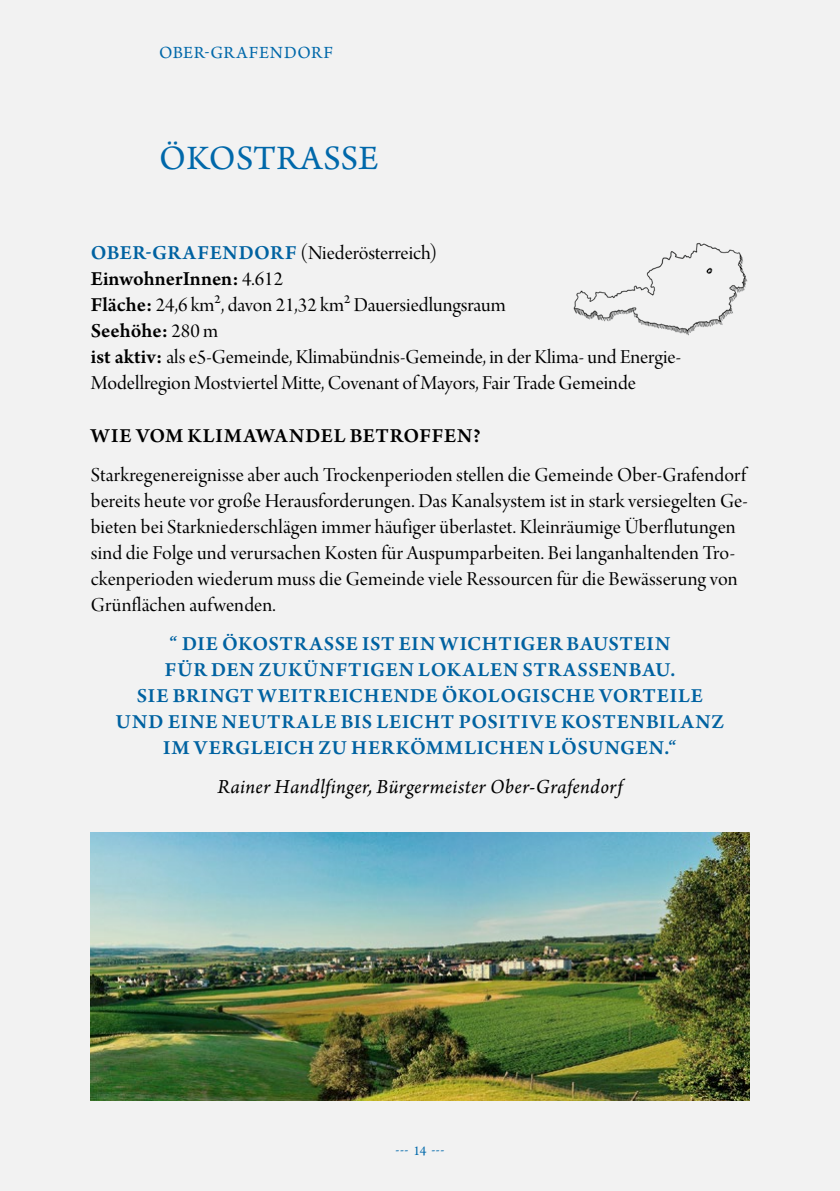
<style>
.page{position:relative;width:840px;height:1191px;background:#fff}
.page>*{position:absolute;margin:0;border:0;box-sizing:border-box;transform-origin:0 0}
.HL_blau_18_PT{font:36px "Arno Pro";letter-spacing:.005em;color:#0068aa}
.t1{font:21px/26px "Arno Pro Display";letter-spacing:.005em;color:#000}
.t2{font:600 21px/26px "Arno Pro";letter-spacing:.035em;color:#0068aa;text-align:center}
.t3{font:italic 21px "Arno Pro";letter-spacing:.015em;color:#000}
.t4{font:600 21px "Arno Pro";letter-spacing:.005em;color:#000}
.t5{font:600 21px "Arno Pro";letter-spacing:.04em;color:#000}
.t6{font:18px "Arno Pro";letter-spacing:.035em;color:#0068aa}
.t7{font:14px "Arno Pro";color:#0068aa}
.s1{font-family:"Arno Pro";font-weight:600;color:#0068aa}
.s2{font-family:"Arno Pro Display";font-weight:400}
.s3{font-family:"Arno Pro";font-weight:600}
</style>
<div class="page">
<div style="left:0;top:0;width:839px;height:1191px;background:#f2f2f2"></div>
<img style="left:91px;top:832px;width:657px;height:268px">
<img style="left:573px;top:243px;width:175px;height:93px">
<p class="t6" style="left:159px;top:42px;width:175px">OBER-GRAFENDORF</p>
<h1 class="HL_blau_18_PT" style="left:159px;top:137px;width:221px">ÖKOSTRASSE</h1>
<p class="t1" style="left:91px;top:241px;width:348px"><span class="s1">OBER-GRAFENDORF</span> (Niederösterreich)</p>
<p class="t4" style="left:91px;top:267px;width:194px">EinwohnerInnen: <span class="s2">4.612</span></p>
<p class="t1" style="left:91px;top:293px;width:416px"><span class="s3">Fläche:</span> 24,6 km², davon 21,32 km² Dauersiedlungsraum</p>
<p class="t4" style="left:91px;top:319px;width:129px">Seehöhe: <span class="s2">280 m</span></p>
<p class="t1" style="left:91px;top:345px;width:591px"><span class="s3">ist aktiv:</span> als e5-Gemeinde, Klimabündnis-Gemeinde, in der Klima- und Energie-<br>Modellregion Mostviertel Mitte, Covenant of Mayors, Fair Trade Gemeinde</p>
<p class="t5" style="left:91px;top:423px;width:391px">WIE VOM KLIMAWANDEL BETROFFEN?</p>
<p class="t1" style="left:91px;top:463px;width:658px">Starkregenereignisse aber auch Trockenperioden stellen die Gemeinde Ober-Grafendorf bereits heute vor große Herausforderungen. Das Kanalsystem ist in stark versiegelten Ge&shy;bieten bei Starkniederschlägen immer häufiger überlastet. Kleinräumige Überflutungen sind die Folge und verursachen Kosten für Auspumparbeiten. Bei langanhaltenden Tro&shy;ckenperioden wiederum muss die Gemeinde viele Ressourcen für die Bewässerung von Grünflächen aufwenden.</p>
<p class="t2" style="left:116px;top:631px;width:609px">“ DIE ÖKOSTRASSE IST EIN WICHTIGER BAUSTEIN<br>FÜR DEN ZUKÜNFTIGEN LOKALEN STRASSENBAU.<br>SIE BRINGT WEITREICHENDE ÖKOLOGISCHE VORTEILE UND EINE NEUTRALE BIS LEICHT POSITIVE KOSTENBILANZ IM VERGLEICH ZU HERKÖMMLICHEN LÖSUNGEN.“</p>
<p class="t3" style="left:217px;top:774px;width:406px">Rainer Handlfinger, Bürgermeister Ober-Grafendorf</p>
<p class="t7" style="left:395px;top:1142px;width:50px">--- 14 ---</p>
</div>
